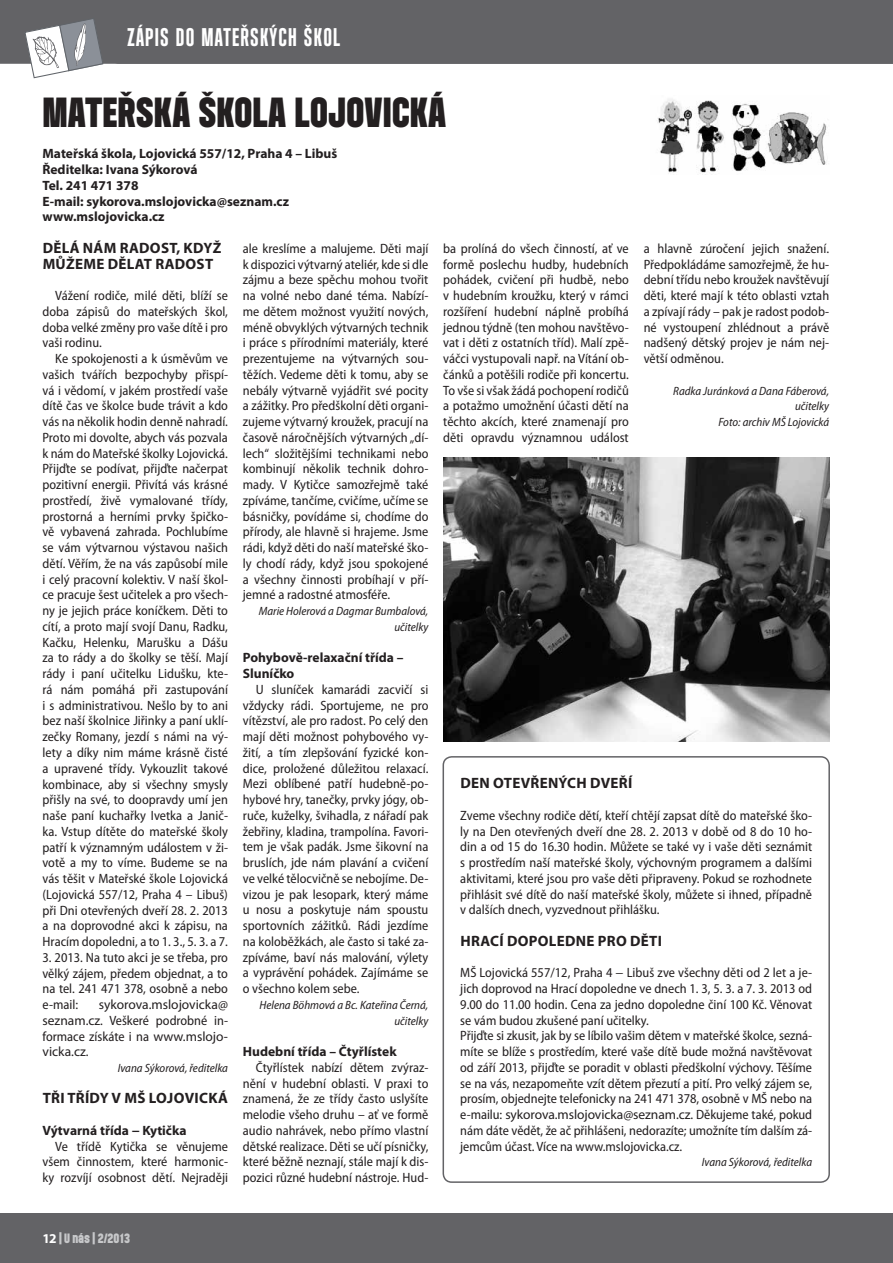
<style>
.page{position:relative;width:893px;height:1263px;background:#fff}
.page>*{position:absolute;margin:0;border:0;box-sizing:border-box;transform-origin:0 0}
.t1{font:42px "Header 15";color:#231f20}
.t2{font:25.5px "Header 13";letter-spacing:.05em;color:#fff}
.t3{font:700 15px/15.8px "Myriad Pro";letter-spacing:.02em;color:#231f20}
.t4{font:semi-condensed 13.5px/15.8px "Myriad Pro";color:#231f20;text-align:justify}
.t5{font:700 13.5px/15.8px "Myriad Pro";color:#231f20}
.t6{font:13.5px/15.8px "Myriad Pro";color:#231f20;text-align:justify}
.t7{font:13.5px "Header 15";letter-spacing:-.01em;color:#c7c8ca}
.t8{font:italic semi-condensed 12px/15.8px "Myriad Pro";color:#231f20;text-align:right}
.s1{font-stretch:semi-condensed}
.s2{font-stretch:normal}
.s3{font-family:"Myriad Pro";font-weight:700;color:#fff}
</style>
<div class="page">
<div style="left:0;top:1213px;width:893px;height:50px;background:#636366"></div>
<div style="left:0;top:0;width:893px;height:64px;background:#636366"></div>
<svg style="left:24px;top:17px;width:80px;height:62px"></svg>
<div style="left:111px;top:13px;width:782px;height:51px;background:#636366"></div>
<img style="left:657px;top:99px;width:170px;height:74px">
<div style="left:443px;top:756px;width:387px;height:427px;border:2px solid #636366;border-radius:9px"></div>
<img style="left:443px;top:458px;width:386px;height:283px">
<h2 class="t2" style="left:128px;top:25px;width:214px">ZÁPIS DO MATEŘSKÝCH ŠKOL</h2>
<h2 class="t2" style="left:118px;top:25px;width:63px">RADNICE</h2>
<h1 class="t1" style="left:43px;top:89px;width:405px">MATEŘSKÁ ŠKOLA LOJOVICKÁ</h1>
<p class="t5" style="left:43px;top:145px;width:296px">Mateřská škola, Lojovická 557/12, Praha 4 – Libuš<br>Ředitelka: Ivana Sýkorová<br>Tel. 241 471 378<br>E-mail: sykorova.mslojovicka@seznam.cz www.mslojovicka.cz</p>
<p class="t3" style="left:43px;top:239px;width:180px">DĚLÁ NÁM RADOST, KDYŽ<br>MŮŽEME DĚLAT RADOST</p>
<p class="t4" style="left:43px;top:287px;width:187px;text-indent:13px">Vážení rodiče, milé děti, blíží se doba zápisů do mateřských škol, doba velké změny pro vaše dítě i pro vaši rodinu.</p>
<p class="t4" style="left:43px;top:350px;width:187px;text-indent:13px">Ke spokojenosti a k úsměvům ve vašich tvářích bezpochyby přispí&shy;vá i vědomí, v jakém prostředí vaše dítě čas ve školce bude trávit a kdo vás na několik hodin denně nahradí.<br>Proto mi dovolte, abych vás pozvala k nám do Mateřské školky Lojovická.<br>Přijďte se podívat, přijďte načerpat pozitivní energii. Přivítá vás krásné prostředí, živě vymalované třídy, prostorná a herními prvky špičko&shy;vě vybavená zahrada. Pochlubíme se vám výtvarnou výstavou našich dětí. Věřím, že na vás zapůsobí mile i celý pracovní kolektiv. V naší škol&shy;ce pracuje šest učitelek a pro všech&shy;ny je jejich práce koníčkem. Děti to cítí, a proto mají svojí Danu, Radku, Kačku, Helenku, Marušku a Dášu za to rády a do školky se těší. Mají rády i paní učitelku Lidušku, kte&shy;rá nám pomáhá při zastupování i s administrativou. Nešlo by to ani bez naší školnice Jiřinky a paní uklí&shy;zečky Romany, jezdí s námi na vý&shy;lety a díky nim máme krásně čisté a upravené třídy. Vykouzlit takové kombinace, aby si všechny smysly přišly na své, to doopravdy umí jen naše paní kuchařky Ivetka a Janič&shy;ka. Vstup dítěte do mateřské školy patří k významným událostem v ži&shy;votě a my to víme. Budeme se na vás těšit v Mateřské škole Lojovická (Lojovická 557/12, Praha 4 – Libuš) při Dni otevřených dveří 28. 2. 2013 a na doprovodné akci k zápisu, na Hracím dopoledni, a to 1. 3., 5. 3. a 7.</p>
<p class="t4" style="left:43px;top:949px;width:187px">3. 2013. Na tuto akci je se třeba, pro vělký zájem, předem objednat, a to na tel. 241 471 378, osobně a nebo e-mail:</p>
<p class="t6" style="left:43px;top:996px;width:187px;text-indent:56px">sykorova.mslojovicka@ seznam.cz<span class="s1">. Veškeré podrobné in&shy;formace získáte i na</span> www.mslojo&shy;vicka.cz<span class="s1">.</span></p>
<p class="t8" style="left:118px;top:1060px;width:112px">Ivana Sýkorová, ředitelka</p>
<p class="t3" style="left:43px;top:1090px;width:124px">TŘI TŘÍDY V MŠ LOJO</p>
<p class="t3" style="left:185px;top:1090px;width:44px">VICKÁ</p>
<p class="t5" style="left:43px;top:1122px;width:146px">Výtvarná třída − Kytička</p>
<p class="t4" style="left:43px;top:1138px;width:187px;text-indent:13px">Ve třídě Kytička se věnujeme všem činnostem, které harmonic&shy;ky rozvíjí osobnost dětí. Nejraději</p>
<p class="t4" style="left:243px;top:240px;width:187px">ale kreslíme a malujeme. Děti mají k dispozici výtvarný ateliér, kde si dle zájmu a beze spěchu mohou tvořit na volné nebo dané téma. Nabízí&shy;me dětem možnost využití nových, méně obvyklých výtvarných technik i práce s přírodními materiály, které prezentujeme na výtvarných sou&shy;těžích. Vedeme děti k tomu, aby se nebály výtvarně vyjádřit své pocity a zážitky. Pro předškolní děti organi&shy;zujeme výtvarný kroužek, pracují na časově náročnějších výtvarných „dí&shy;lech“ složitějšími technikami nebo kombinují několik technik dohro&shy;mady. V Kytičce samozřejmě také zpíváme, tančíme, cvičíme, učíme se básničky, povídáme si, chodíme do přírody, ale hlavně si hrajeme. Jsme rádi, když děti do naší mateřské ško&shy;ly chodí rády, když jsou spokojené a všechny činnosti probíhají v pří&shy;jemné a radostné atmosféře.</p>
<p class="t8" style="left:259px;top:603px;width:171px">Marie Holerová a Dagmar Bumbalová, učitelky</p>
<p class="t5" style="left:243px;top:649px;width:162px">Pohybově-relaxační třída –<br>Sluníčko</p>
<p class="t4" style="left:243px;top:681px;width:187px;text-indent:13px">U sluníček kamarádi zacvičí si vždycky rádi. Sportujeme, ne pro vítězství, ale pro radost. Po celý den mají děti možnost pohybového vy&shy;žití, a tím zlepšování fyzické kon&shy;dice, proložené důležitou relaxací.<br>Mezi oblíbené patří hudebně-po&shy;hybové hry, tanečky, prvky jógy, ob&shy;ruče, kuželky, švihadla, z nářadí pak žebřiny, kladina, trampolína. Favori&shy;tem je však padák. Jsme šikovní na bruslích, jde nám plavání a cvičení ve velké tělocvičně se nebojíme. De&shy;vizou je pak lesopark, který máme u nosu a poskytuje nám spoustu sportovních zážitků. Rádi jezdíme na koloběžkách, ale často si také za&shy;zpíváme, baví nás malování, výlety a vyprávění pohádek. Zajímáme se o všechno kolem sebe.</p>
<p class="t8" style="left:260px;top:997px;width:170px">Helena Böhmová a Bc. Kateřina Černá, učitelky</p>
<p class="t5" style="left:243px;top:1043px;width:155px">Hudební třída – Čtyřlístek</p>
<p class="t4" style="left:243px;top:1059px;width:187px;text-indent:13px">Čtyřlístek nabízí dětem zvýraz&shy;nění v hudební oblasti. V praxi to znamená, že ze třídy často uslyšíte melodie všeho druhu – ať ve formě audio nahrávek, nebo přímo vlastní dětské realizace. Děti se učí písničky, které běžně neznají, stále mají k dis&shy;pozici různé hudební nástroje. Hud-</p>
<p class="t4" style="left:443px;top:240px;width:187px">ba prolíná do všech činností, ať ve formě poslechu hudby, hudebních pohádek, cvičení při hudbě, nebo v hudebním kroužku, který v rámci rozšíření hudební náplně probíhá jednou týdně (ten mohou navštěvo&shy;vat i děti z ostatních tříd). Malí zpě&shy;váčci vystupovali např. na Vítání ob&shy;čánků a potěšili rodiče při koncertu.<br>To vše si však žádá pochopení rodičů a potažmo umožnění účasti dětí na těchto akcích, které znamenají pro děti opravdu významnou událost</p>
<p class="t4" style="left:644px;top:240px;width:187px">a hlavně zúročení jejich snažení.<br>Předpokládáme samozřejmě, že hu&shy;dební třídu nebo kroužek navštěvují děti, které mají k této oblasti vztah a zpívají rády – pak je radost podob&shy;né vystoupení zhlédnout a právě nadšený dětský projev je nám nej&shy;větší odměnou.</p>
<p class="t8" style="left:673px;top:382px;width:157px">Radka Juránková a Dana Fáberová, učitelky<br>Foto: archiv MŠ Lojovická</p>
<p class="t3" style="left:460px;top:775px;width:43px">DEN OTE</p>
<p class="t3" style="left:521px;top:775px;width:112px">VŘENÝCH DVEŘÍ</p>
<p class="t4" style="left:460px;top:807px;width:353px">Zveme všechny rodiče dětí, kteří chtějí zapsat dítě do mateřské ško&shy;ly na Den otevřených dveří dne 28. 2. 2013 v době od 8 do 10 ho&shy;din a od 15 do 16.30 hodin. Můžete se také vy i vaše děti seznámit s prostředím naší mateřské školy, výchovným programem a dalšími aktivitami, které jsou pro vaše děti připraveny. Pokud se rozhodnete přihlásit své dítě do naší mateřské školy, můžete si ihned, případně v dalších dnech, vyzvednout přihlášku.</p>
<p class="t3" style="left:460px;top:932px;width:29px">HRACÍ</p>
<p class="t3" style="left:507px;top:932px;width:150px">DOPOLEDNE PRO DĚTI</p>
<p class="t4" style="left:460px;top:965px;width:353px;text-align:left">MŠ Lojovická 557/12, Praha 4 − Libuš zve všechny děti od 2 let a je&shy;jich doprovod na Hrací dopoledne ve dnech 1. 3, 5. 3. a 7. 3. 2013 od 9.00 do 11.00 hodin. Cena za jedno dopoledne činí 100 Kč. Věnovat se vám budou zkušené paní učitelky.<br>Přijďte si zkusit, jak by se líbilo vašim dětem v mateřské školce, sezná&shy;míte se blíže s prostředím, které vaše dítě bude možná navštěvovat od září 2013, přijďte se poradit v oblasti předškolní výchovy. Těšíme se na vás, nezapomeňte vzít dětem přezutí a pití. Pro velký zájem se, prosím, objednejte telefonicky na 241 471 378, osobně v MŠ nebo na e-mailu: <span class="s2">sykorova.mslojovicka@seznam.cz</span>. Děkujeme také, pokud nám dáte vědět, že ač přihlášeni, nedorazíte; umožníte tím dalším zá&shy;jemcům účast. Více na www.mslojovicka.cz.</p>
<p class="t8" style="left:702px;top:1154px;width:112px">Ivana Sýkorová, ředitelka</p>
<p class="t7" style="left:42px;top:1231px;width:89px"><span class="s3">12</span> | U nás | 2/2O13</p>
</div>
